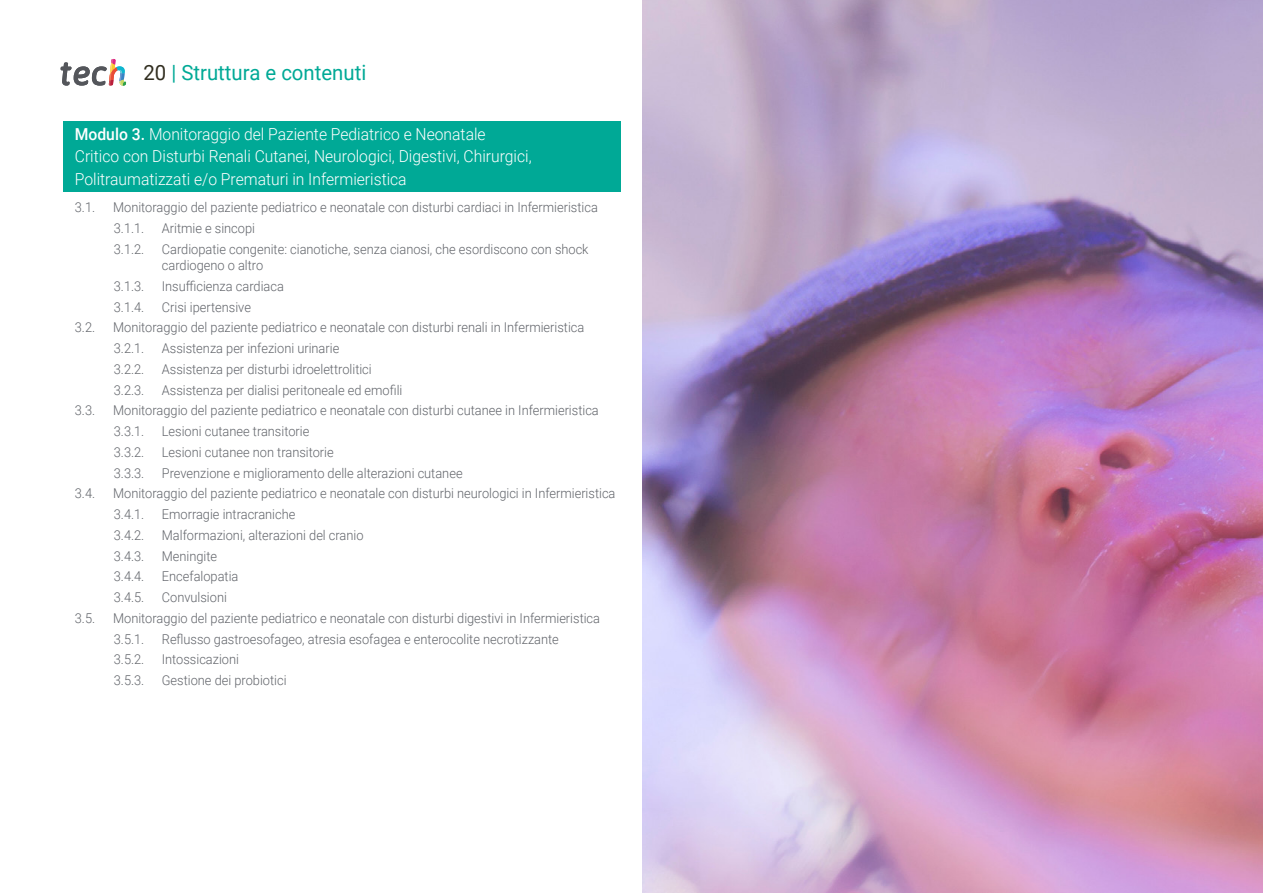
<style>
.page{position:relative;width:1263px;height:893px;background:#fff}
.page>*{position:absolute;margin:0;border:0;box-sizing:border-box;transform-origin:0 0}
.t1{font:21px "Roboto";color:#00a996}
.t2{font:300 16.5px/22.5px "Roboto";color:#fff;scale:.95 1}
.t3{font:300 13.5px/20.7px "Roboto";color:#61646a;scale:.95 1}
.s1{color:#312e20}
.s2{font-weight:500}
</style>
<div class="page">
<div style="left:64px;top:121px;width:557px;height:70px;background:#00a996"></div>
<img style="left:642px;top:0;width:621px;height:893px">
<svg style="left:61px;top:59px;width:65px;height:27px"></svg>
<h1 class="t1" style="left:144px;top:57px;width:224px"><span class="s1">20</span> | Struttura e contenuti</h1>
<p class="t2" style="left:75px;top:122px;width:482px"><span class="s2">Modulo 3.</span> Monitoraggio del Paziente Pediatrico e Neonatale<br>Critico con Disturbi Renali Cutanei, Neurologici, Digestivi, Chirurgici,<br>Politraumatizzati e/o Prematuri in Infermieristica</p>
<p class="t3" style="left:75px;top:196px;width:23px">3.1.</p>
<p class="t3" style="left:113px;top:196px;width:512px">Monitoraggio del paziente pediatrico e neonatale con disturbi cardiaci in Infermieristica<br>3.1.1.</p>
<p class="t3" style="left:162px;top:217px;width:100px">Aritmie e sincopi</p>
<p class="t3" style="left:114px;top:238px;width:34px">3.1.2.</p>
<p class="t3" style="left:162px;top:240px;width:451px;line-height:16.5px">Cardiopatie congenite: cianotiche, senza cianosi, che esordiscono con shock cardiogeno o altro</p>
<p class="t3" style="left:114px;top:275px;width:34px">3.1.3.</p>
<p class="t3" style="left:162px;top:275px;width:130px">Insufficienza cardiaca</p>
<p class="t3" style="left:114px;top:296px;width:34px">3.1.4.</p>
<p class="t3" style="left:162px;top:296px;width:95px">Crisi ipertensive</p>
<p class="t3" style="left:75px;top:317px;width:23px">3.2.</p>
<p class="t3" style="left:113px;top:317px;width:497px">Monitoraggio del paziente pediatrico e neonatale con disturbi renali in Infermieristica<br>3.2.1.</p>
<p class="t3" style="left:162px;top:337px;width:188px">Assistenza per infezioni urinarie</p>
<p class="t3" style="left:114px;top:358px;width:34px">3.2.2.</p>
<p class="t3" style="left:162px;top:358px;width:222px">Assistenza per disturbi idroelettrolitici</p>
<p class="t3" style="left:114px;top:379px;width:34px">3.2.3.</p>
<p class="t3" style="left:162px;top:379px;width:255px">Assistenza per dialisi peritoneale ed emofili</p>
<p class="t3" style="left:75px;top:400px;width:23px">3.3.</p>
<p class="t3" style="left:113px;top:400px;width:513px">Monitoraggio del paziente pediatrico e neonatale con disturbi cutanee in Infermieristica<br>3.3.1.</p>
<p class="t3" style="left:162px;top:420px;width:157px">Lesioni cutanee transitorie</p>
<p class="t3" style="left:114px;top:441px;width:34px">3.3.2.</p>
<p class="t3" style="left:162px;top:441px;width:182px">Lesioni cutanee non transitorie</p>
<p class="t3" style="left:114px;top:462px;width:34px">3.3.3.</p>
<p class="t3" style="left:162px;top:462px;width:318px">Prevenzione e miglioramento delle alterazioni cutanee</p>
<p class="t3" style="left:75px;top:483px;width:23px">3.4.</p>
<p class="t3" style="left:113px;top:483px;width:530px">Monitoraggio del paziente pediatrico e neonatale con disturbi neurologici in Infermieristica<br>3.4.1.</p>
<p class="t3" style="left:162px;top:503px;width:142px">Emorragie intracraniche</p>
<p class="t3" style="left:114px;top:524px;width:34px">3.4.2.</p>
<p class="t3" style="left:162px;top:524px;width:214px">Malformazioni, alterazioni del cranio</p>
<p class="t3" style="left:114px;top:545px;width:34px">3.4.3.</p>
<p class="t3" style="left:162px;top:545px;width:60px">Meningite</p>
<p class="t3" style="left:114px;top:566px;width:34px">3.4.4.</p>
<p class="t3" style="left:162px;top:566px;width:82px">Encefalopatia</p>
<p class="t3" style="left:114px;top:586px;width:34px">3.4.5.</p>
<p class="t3" style="left:162px;top:586px;width:70px">Convulsioni</p>
<p class="t3" style="left:75px;top:607px;width:23px">3.5.</p>
<p class="t3" style="left:113px;top:607px;width:514px">Monitoraggio del paziente pediatrico e neonatale con disturbi digestivi in Infermieristica<br>3.5.1.</p>
<p class="t3" style="left:162px;top:628px;width:419px">Reflusso gastroesofageo, atresia esofagea e enterocolite necrotizzante</p>
<p class="t3" style="left:114px;top:649px;width:34px">3.5.2.</p>
<p class="t3" style="left:162px;top:649px;width:83px">Intossicazioni</p>
<p class="t3" style="left:114px;top:669px;width:34px">3.5.3.</p>
<p class="t3" style="left:162px;top:669px;width:133px">Gestione dei probiotici</p>
</div>
